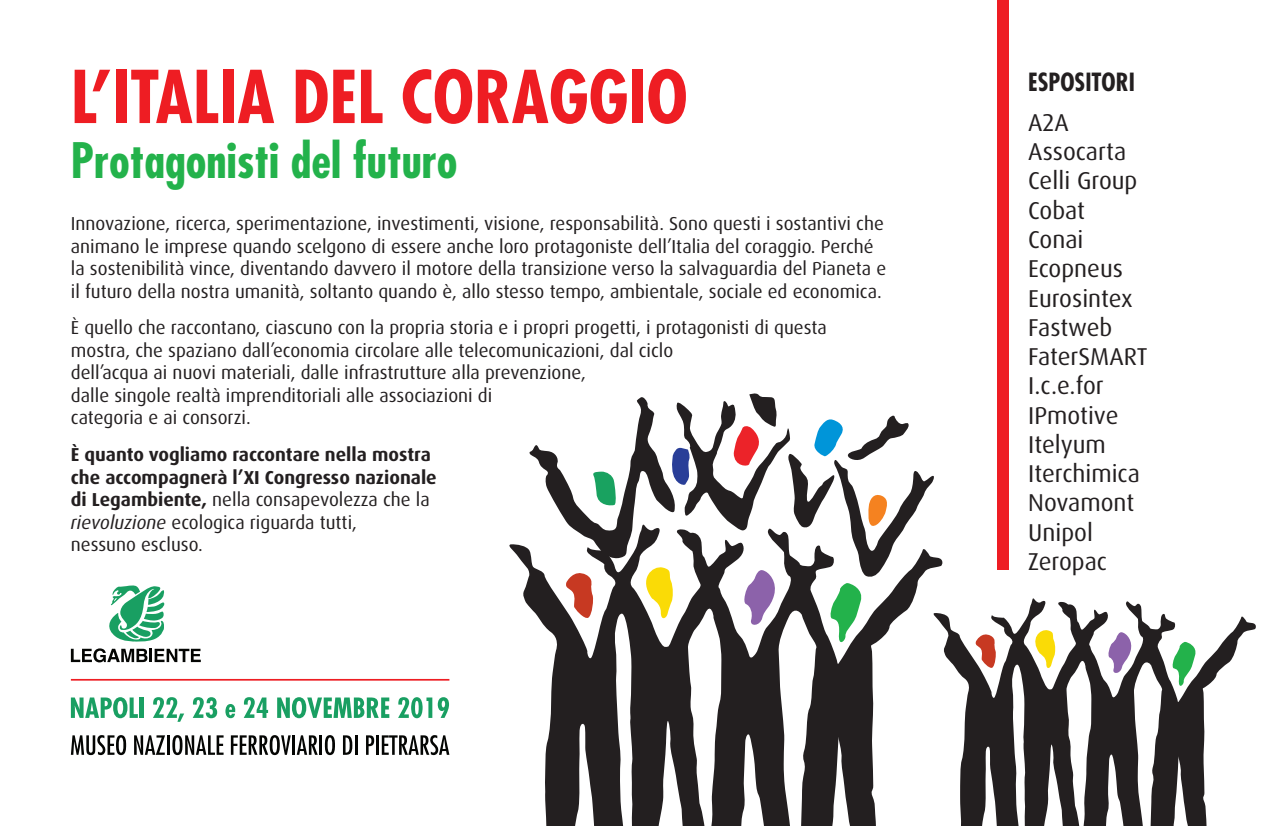
<style>
.page{position:relative;width:1276px;height:826px;background:#fff}
.page>*{position:absolute;margin:0;border:0;box-sizing:border-box;transform-origin:0 0}
.t1{font:700 condensed 70.75px "Futura Std";color:#ee1d23}
.t2{font:700 condensed 47.5px "Futura Std";color:#23b24b}
.t3{font:24.38px "Dax Pro";color:#231f20}
.t4{font:700 condensed 24.38px "Futura Std";color:#231f20}
.t5{font:18.75px/22.5px "Dax Pro";color:#231f20}
.t6{font:700 18.75px/22.5px "Dax Pro";color:#231f20}
.s1{font-weight:400}
.s2{font-weight:400;font-style:italic}
</style>
<div class="page">
<div style="left:997px;top:0;width:11px;height:570px;background:#ee1d23"></div>
<svg style="left:71px;top:648px;width:76px;height:14px"></svg>
<hr style="left:149px;top:648px;width:3px;height:14px;background:#040503">
<svg style="left:155px;top:648px;width:46px;height:14px"></svg>
<svg style="left:109px;top:585px;width:56px;height:57px"></svg>
<hr style="left:71px;top:679px;width:378px;height:1px;background:#ee1d23">
<svg style="left:71px;top:697px;width:67px;height:21px"></svg>
<hr style="left:140px;top:697px;width:4px;height:21px;background:#199f62">
<svg style="left:153px;top:697px;width:31px;height:24px"></svg>
<svg style="left:193px;top:697px;width:24px;height:21px"></svg>
<svg style="left:225px;top:704px;width:10px;height:14px"></svg>
<svg style="left:244px;top:697px;width:24px;height:21px"></svg>
<svg style="left:277px;top:697px;width:112px;height:21px"></svg>
<svg style="left:398px;top:697px;width:34px;height:21px"></svg>
<svg style="left:438px;top:697px;width:11px;height:21px"></svg>
<svg style="left:71px;top:735px;width:55px;height:20px"></svg>
<svg style="left:134px;top:735px;width:31px;height:19px"></svg>
<hr style="left:167px;top:735px;width:3px;height:19px;background:#040503">
<svg style="left:172px;top:735px;width:51px;height:20px"></svg>
<svg style="left:231px;top:735px;width:60px;height:20px"></svg>
<hr style="left:292px;top:735px;width:3px;height:19px;background:#040503">
<svg style="left:297px;top:735px;width:38px;height:20px"></svg>
<svg style="left:343px;top:735px;width:14px;height:19px"></svg>
<svg style="left:366px;top:735px;width:8px;height:19px"></svg>
<hr style="left:376px;top:735px;width:3px;height:19px;background:#040503">
<svg style="left:382px;top:735px;width:67px;height:20px"></svg>
<svg style="left:944px;top:598px;width:312px;height:228px"></svg>
<svg style="left:509px;top:544px;width:435px;height:282px;fill:#231f20"></svg>
<svg style="left:529px;top:393px;width:407px;height:255px"></svg>
<p class="t1" style="left:71px;top:53px;width:618px">L’ITALIA DEL CORAGGIO</p>
<p class="t2" style="left:71px;top:131px;width:388px">Protagonisti del futuro</p>
<p class="t5" style="left:71px;top:212px;width:817px">Innovazione, ricerca, sperimentazione, investimenti, visione, responsabilità. Sono questi i sostantivi che animano le imprese quando scelgono di essere anche loro protagoniste dell’Italia del coraggio. Perché la sostenibilità vince, diventando davvero il motore della transizione verso la salvaguardia del Pianeta e il futuro della nostra umanità, soltanto quando è, allo stesso tempo, ambientale, sociale ed economica.</p>
<p class="t5" style="left:71px;top:316px;width:757px">È quello che raccontano, ciascuno con la propria storia e i propri progetti, i protagonisti di questa mostra, che spaziano dall’economia circolare alle telecomunicazioni, dal ciclo<br>dell’acqua ai nuovi materiali, dalle infrastrutture alla prevenzione,<br>dalle singole realtà imprenditoriali alle associazioni di<br>categoria e ai consorzi.</p>
<p class="t6" style="left:71px;top:443px;width:367px">È quanto vogliamo raccontare nella mostra che accompagnerà l’XI Congresso nazionale di Legambiente, <span class="s1">nella consapevolezza che la </span><span class="s2">rievoluzione</span> <span class="s1">ecologica riguarda tutti,</span></p>
<p class="t5" style="left:71px;top:533px;width:133px">nessuno escluso.</p>
<p class="t4" style="left:1028px;top:67px;width:108px">ESPOSITORI</p>
<p class="t3" style="left:1028px;top:107px;width:42px">A2A</p>
<p class="t3" style="left:1028px;top:136px;width:100px">Assocarta</p>
<p class="t3" style="left:1028px;top:165px;width:111px">Celli Group</p>
<p class="t3" style="left:1028px;top:194px;width:58px">Cobat</p>
<p class="t3" style="left:1028px;top:224px;width:57px">Conai</p>
<p class="t3" style="left:1028px;top:253px;width:96px">Ecopneus</p>
<p class="t3" style="left:1028px;top:282px;width:106px">Eurosintex</p>
<p class="t3" style="left:1028px;top:311px;width:86px">Fastweb</p>
<p class="t3" style="left:1028px;top:341px;width:121px">FaterSMART</p>
<p class="t3" style="left:1028px;top:370px;width:77px">I.c.e.for</p>
<p class="t3" style="left:1028px;top:399px;width:92px">IPmotive</p>
<p class="t3" style="left:1028px;top:428px;width:79px">Itelyum</p>
<p class="t3" style="left:1028px;top:458px;width:113px">Iterchimica</p>
<p class="t3" style="left:1028px;top:487px;width:107px">Novamont</p>
<p class="t3" style="left:1028px;top:516px;width:66px">Unipol</p>
<p class="t3" style="left:1028px;top:545px;width:80px">Zeropac</p>
</div>
